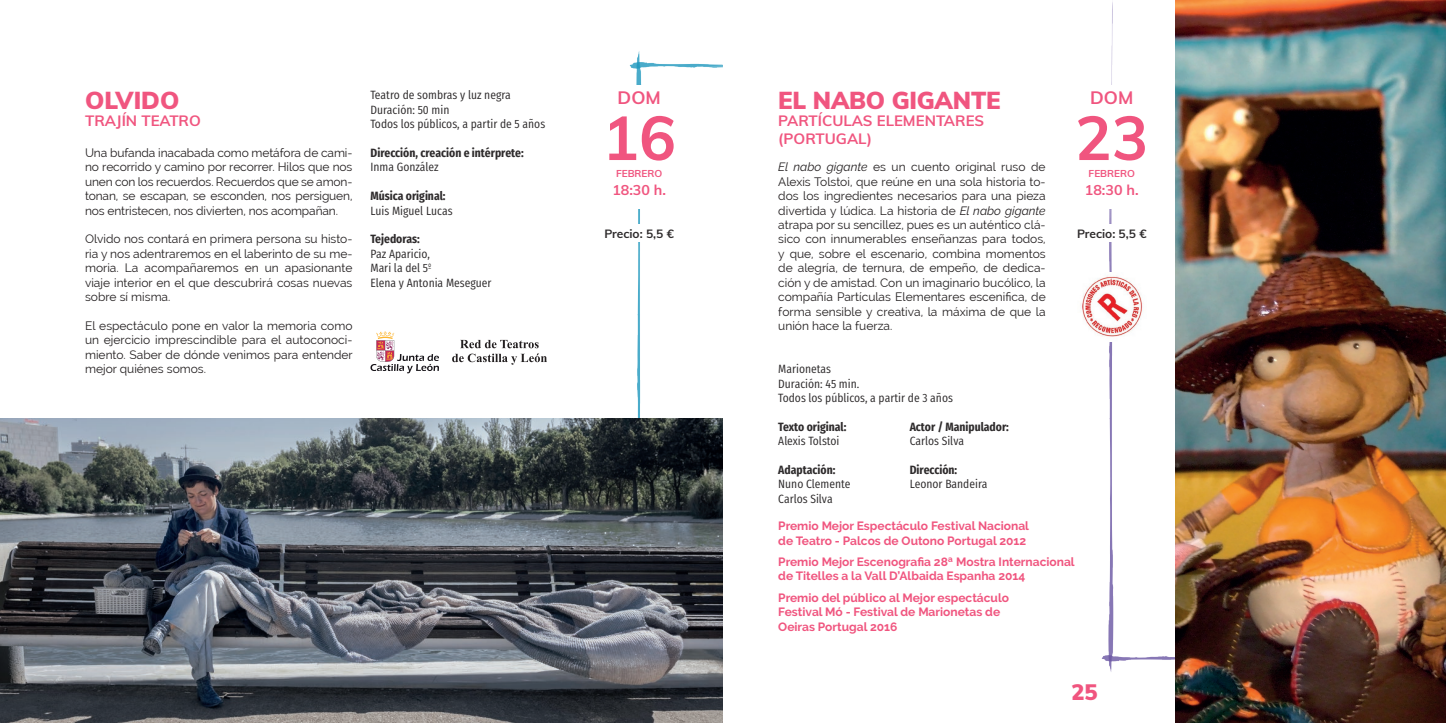
<style>
.page{position:relative;width:1446px;height:723px;background:#fff}
.page>*{position:absolute;margin:0;border:0;box-sizing:border-box;transform-origin:0 0}
.t1{font:700 61.2px "Muli";color:#f0557f}
.t2{font:900 24px "Muli";letter-spacing:-.01em;color:#f0557f}
.t3{font:900 21.9px "Muli";color:#f0557f}
.t4{font:700 18px "Muli";color:#f0557f}
.t5{font:700 15px/17.2px "Muli";color:#f0557f}
.t6{font:700 14.25px "Muli";color:#f0557f}
.t7{font:12px/14.4px "Raleway";color:#231f20;text-align:justify}
.t8{font:12px/14.4px "Fira Sans Condensed";color:#2e2b2c}
.t9{font:700 12px/14.4px "Raleway";color:#f0557f}
.t10{font:700 12px "Fira Sans Condensed";color:#2e2b2c}
.t11{font:700 12px "Muli";color:#2e2b2c}
.t12{font:700 10.05px "Muli";color:#f0557f}
.s1{font-family:"Gotham"}
.s2{font-style:italic}
</style>
<div class="page">
<img style="left:1101px;top:0;width:75px;height:676px">
<img style="left:626px;top:51px;width:97px;height:368px">
<img style="left:1176px;top:0;width:270px;height:723px">
<div style="left:1063px;top:85px;width:97px;height:123px;background:#fff"></div>
<div style="left:1059px;top:225px;width:105px;height:17px;background:#fff"></div>
<div style="left:593px;top:225px;width:92px;height:17px;background:#fff"></div>
<div style="left:591px;top:85px;width:96px;height:123px;background:#fff"></div>
<img style="left:0;top:419px;width:723px;height:304px">
<svg style="left:370px;top:331px;width:69px;height:42px"></svg>
<svg style="left:452px;top:340px;width:95px;height:25px"></svg>
<img style="left:1082px;top:272px;width:64px;height:70px">
<h2 class="t2" style="left:85px;top:85px;width:96px">OLVIDO</h2>
<p class="t5" style="left:85px;top:112px;width:117px">TRAJÍN TEATRO</p>
<p class="t7" style="left:85px;top:146px;width:269px">Una bufanda inacabada como metáfora de cami&shy;no recorrido y camino por recorrer. Hilos que nos unen con los recuerdos. Recuerdos que se amon&shy;tonan, se escapan, se esconden, nos persiguen, nos entristecen, nos divierten, nos acompañan.</p>
<p class="t7" style="left:85px;top:232px;width:269px">Olvido nos contará en primera persona su histo&shy;ria y nos adentraremos en el laberinto de su me&shy;moria. La acompañaremos en un apasionante viaje interior en el que descubrirá cosas nuevas sobre sí misma.</p>
<p class="t7" style="left:85px;top:318px;width:269px">El espectáculo pone en valor la memoria como un ejercicio imprescindible para el autoconoci&shy;miento. Saber de dónde venimos para entender mejor quiénes somos.</p>
<p class="t8" style="left:370px;top:87px;width:176px">Teatro de sombras y luz negra<br>Duración: 50 min<br>Todos los públicos, a partir de 5 años</p>
<p class="t10" style="left:370px;top:142px;width:155px">Dirección, creación e intérprete:</p>
<p class="t8" style="left:370px;top:159px;width:70px">Inma González</p>
<p class="t10" style="left:370px;top:185px;width:77px">Música original:</p>
<p class="t8" style="left:370px;top:202px;width:84px">Luis Miguel Lucas</p>
<p class="t10" style="left:370px;top:228px;width:51px">Tejedoras:</p>
<p class="t8" style="left:370px;top:245px;width:122px">Paz Aparicio,<br>Mari la del 5<span class="s1">º<br></span>Elena y Antonia Meseguer</p>
<h3 class="t4" style="left:617px;top:86px;width:45px">DOM</h3>
<h1 class="t1" style="left:602px;top:98px;width:75px">16</h1>
<p class="t12" style="left:616px;top:166px;width:48px">FEBRERO</p>
<p class="t6" style="left:612px;top:180px;width:55px">18:30 h.</p>
<p class="t11" style="left:604px;top:226px;width:71px">Precio: 5,5 €</p>
<h2 class="t2" style="left:778px;top:85px;width:224px">EL NABO GIGANTE</h2>
<p class="t5" style="left:778px;top:112px;width:207px">PARTÍCULAS ELEMENTARES (PORTUGAL)</p>
<p class="t7" style="left:778px;top:160px;width:269px"><span class="s2">El nabo gigante</span> es un cuento original ruso de Alexis Tolstoi, que reúne en una sola historia to&shy;dos los ingredientes necesarios para una pieza divertida y lúdica. La historia de <span class="s2">El nabo gigante </span>atrapa por su sencillez, pues es un auténtico clá&shy;sico con innumerables enseñanzas para todos, y que, sobre el escenario, combina momentos de alegría, de ternura, de empeño, de dedica&shy;ción y de amistad. Con un imaginario bucólico, la compañía Partículas Elementares escenifica, de forma sensible y creativa, la máxima de que la unión hace la fuerza.</p>
<p class="t8" style="left:778px;top:360px;width:176px">Marionetas<br>Duración: 45 min.<br>Todos los públicos, a partir de 3 años</p>
<p class="t10" style="left:778px;top:415px;width:70px">Texto original:</p>
<p class="t8" style="left:778px;top:432px;width:63px">Alexis Tolstoi</p>
<p class="t10" style="left:778px;top:459px;width:59px">Adaptación:</p>
<p class="t8" style="left:778px;top:476px;width:74px">Nuno Clemente<br>Carlos Silva</p>
<p class="t10" style="left:909px;top:415px;width:101px">Actor / Manipulador:</p>
<p class="t8" style="left:909px;top:432px;width:56px">Carlos Silva</p>
<p class="t10" style="left:909px;top:459px;width:49px">Dirección:</p>
<p class="t8" style="left:909px;top:476px;width:79px">Leonor Bandeira</p>
<h3 class="t4" style="left:1090px;top:86px;width:45px">DOM</h3>
<h1 class="t1" style="left:1075px;top:98px;width:75px">23</h1>
<p class="t12" style="left:1088px;top:166px;width:48px">FEBRERO</p>
<p class="t6" style="left:1085px;top:180px;width:55px">18:30 h.</p>
<p class="t11" style="left:1077px;top:226px;width:71px">Precio: 5,5 €</p>
<p class="t9" style="left:778px;top:519px;width:252px">Premio Mejor Espectáculo Festival Nacional de Teatro - Palcos de Outono Portugal 2012</p>
<p class="t9" style="left:778px;top:554px;width:298px">Premio Mejor Escenografia 28ª Mostra Internacional de Titelles a la Vall D’Albaida Espanha 2014</p>
<p class="t9" style="left:778px;top:590px;width:232px">Premio del público al Mejor espectáculo<br>Festival Mó - Festival de Marionetas de<br>Oeiras Portugal 2016</p>
<h3 class="t3" style="left:1071px;top:678px;width:28px">25</h3>
</div>
